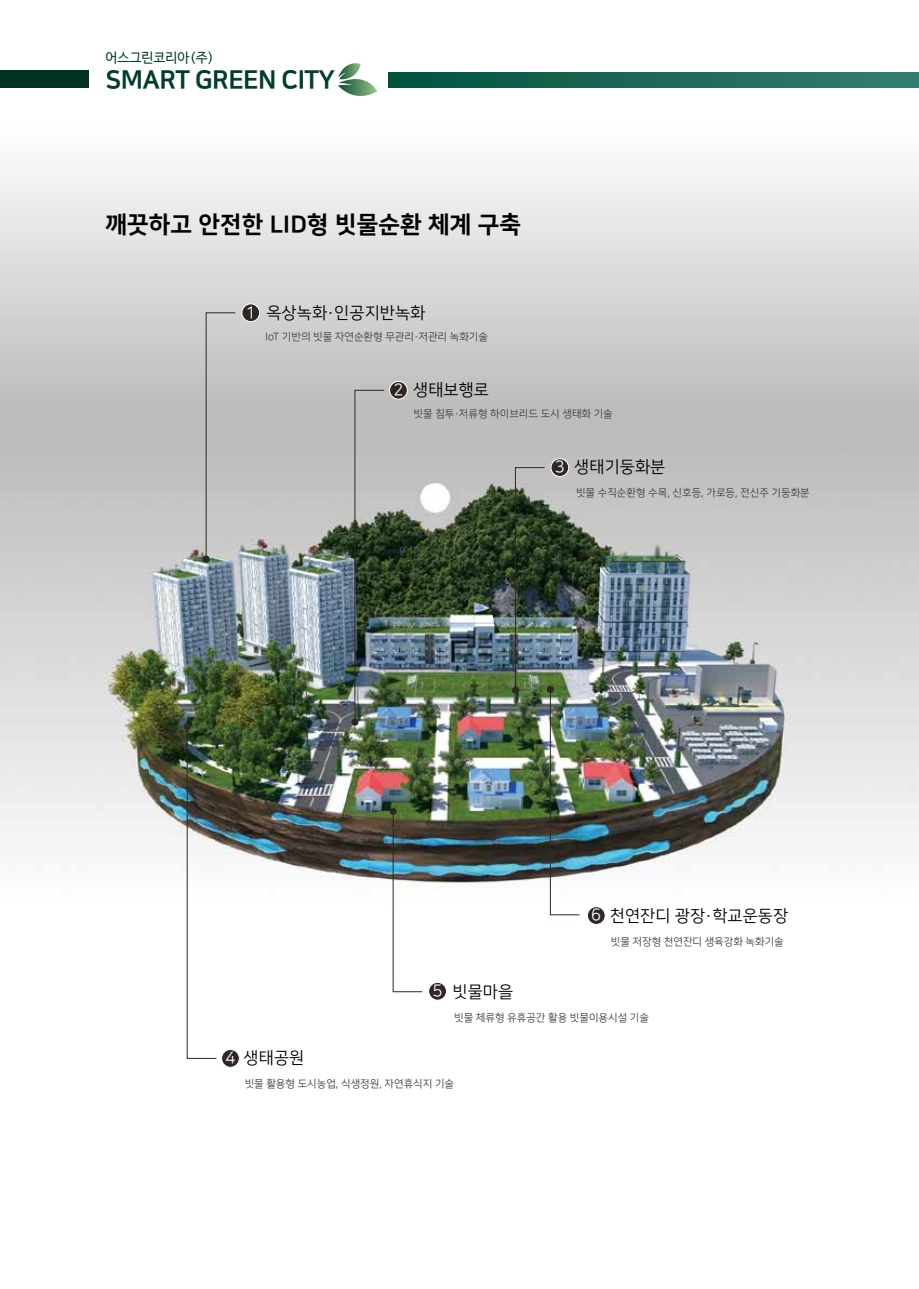
<style>
.page{position:relative;width:919px;height:1289px;background:#fff}
.page>*{position:absolute;margin:0;border:0;box-sizing:border-box;transform-origin:0 0}
.t1{font:25.5px "Nanum Square EB";letter-spacing:-.025em;color:#023e2c}
.t2{font:23.55px "Nanum Square EB";letter-spacing:.01em;color:#040000}
.t3{font:16.5px "Nanum Square R";letter-spacing:.01em;color:#040000}
.t4{font:16.5px "Nanum Square R";color:#fffffc}
.t5{font:13.5px "Nanum Barun Gothic";color:#023e2c}
.t6{font:10.5px "Nanum Square R";color:#413d3c}
.s1{color:#fffffc}
</style>
<div class="page">
<div style="left:0;top:70px;width:88px;height:17px;background:#003222"></div>
<svg style="left:388px;top:73px;width:530px;height:14px;background:#1b6856"></svg>
<svg style="left:338px;top:63px;width:39px;height:33px"></svg>
<img style="left:0;top:445px;width:918px;height:459px">
<div style="left:0;top:122px;width:918px;height:323px;background:linear-gradient(to bottom,#fffeff,#b6b6b4)"></div>
<svg style="left:205px;top:312px;width:31px;height:248px;background:#bebebd"></svg>
<div style="left:202px;top:555px;width:8px;height:7px;background:#2f2725;border-radius:50%"></div>
<img style="left:392px;top:810px;width:31px;height:182px">
<div style="left:389px;top:807px;width:7px;height:8px;background:#2f2725;border-radius:50%"></div>
<div style="left:242px;top:304px;width:18px;height:18px;background:#2f2725;border-radius:50%"></div>
<div style="left:241px;top:303px;width:19px;height:19px;border:1px solid #fff;border-radius:50%"></div>
<div style="left:587px;top:906px;width:18px;height:18px;background:#2f2725;border-radius:50%"></div>
<div style="left:587px;top:906px;width:18px;height:18px;border:1px solid #fff;border-radius:50%"></div>
<img style="left:187px;top:726px;width:30px;height:332px">
<div style="left:184px;top:723px;width:7px;height:7px;background:#2f2725;border-radius:50%"></div>
<div style="left:221px;top:1049px;width:18px;height:18px;background:#2f2725;border-radius:50%"></div>
<div style="left:221px;top:1049px;width:19px;height:18px;border:1px solid #fff;border-radius:50%"></div>
<div style="left:428px;top:982px;width:18px;height:18px;background:#2f2725;border-radius:50%"></div>
<div style="left:428px;top:982px;width:19px;height:18px;border:1px solid #fff;border-radius:50%"></div>
<img style="left:515px;top:467px;width:65px;height:448px">
<div style="left:512px;top:686px;width:7px;height:7px;background:#2f2725;border-radius:50%"></div>
<div style="left:389px;top:381px;width:18px;height:18px;background:#2f2725;border-radius:50%"></div>
<div style="left:389px;top:381px;width:18px;height:18px;border:1px solid #fff;border-radius:50%"></div>
<img style="left:354px;top:390px;width:30px;height:333px">
<div style="left:351px;top:718px;width:7px;height:7px;background:#2f2725;border-radius:50%"></div>
<div style="left:551px;top:458px;width:17px;height:18px;background:#2f2725;border-radius:50%"></div>
<div style="left:550px;top:458px;width:19px;height:19px;border:1px solid #fff;border-radius:50%"></div>
<p class="t5" style="left:105px;top:50px;width:110px">어스그린코리아(주)</p>
<p class="t1" style="left:105px;top:66px;width:231px">SMART GREEN CITY</p>
<p class="t2" style="left:105px;top:211px;width:417px">깨끗하고 안전한 LID형 빗물순환 체계 구축</p>
<p class="t4" style="left:246px;top:304px;width:11px">1</p>
<p class="t3" style="left:266px;top:304px;width:160px">옥상녹화·인공지반녹화</p>
<p class="t6" style="left:265px;top:331px;width:224px">IoT 기반의 빗물 자연순환형 무관리·저관리 녹화기술</p>
<p class="t3" style="left:393px;top:381px;width:97px"><span class="s1">2</span> 생태보행로</p>
<p class="t6" style="left:413px;top:408px;width:201px">빗물 침투·저류형 하이브리드 도시 생태화 기술</p>
<p class="t4" style="left:554px;top:458px;width:11px">3</p>
<p class="t3" style="left:574px;top:458px;width:92px">생태기둥화분</p>
<p class="t6" style="left:576px;top:487px;width:235px">빗물 수직순환형 수목, 신호등, 가로등, 전신주 기둥화분</p>
<p class="t4" style="left:591px;top:906px;width:11px">6</p>
<p class="t3" style="left:609px;top:906px;width:180px">천연잔디 광장·학교운동장</p>
<p class="t6" style="left:610px;top:936px;width:174px">빗물 저장형 천연잔디 생육강화 녹화기술</p>
<p class="t4" style="left:432px;top:982px;width:11px">5</p>
<p class="t3" style="left:452px;top:982px;width:62px">빗물마을</p>
<p class="t6" style="left:454px;top:1012px;width:196px">빗물 체류형 유휴공간 활용 빗물이용시설 기술</p>
<p class="t3" style="left:225px;top:1049px;width:80px"><span class="s1">4</span> 생태공원</p>
<p class="t6" style="left:245px;top:1077px;width:211px">빗물 활용형 도시농업, 식생정원, 자연휴식지 기술</p>
</div>
